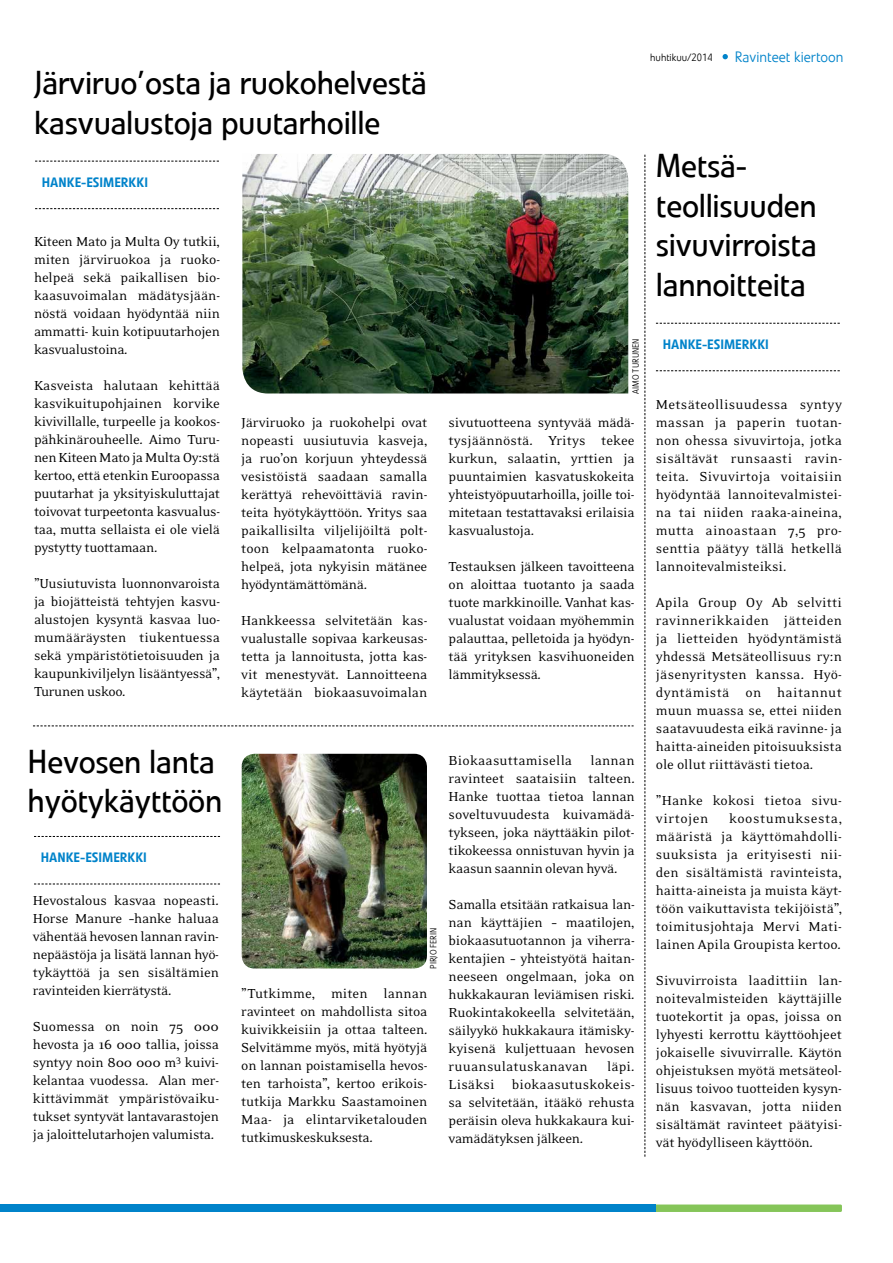
<style>
.page{position:relative;width:893px;height:1263px;background:#fff}
.page>*{position:absolute;margin:0;border:0;box-sizing:border-box;transform-origin:0 0}
.t1{font:33px/39.6px "Veto Com";letter-spacing:-.01em;color:#000}
.t2{font:15px/18px "Eidetic Neo OT";letter-spacing:-.02em;color:#000;text-align:justify}
.t3{font:15px/18px "Eidetic Neo OT";letter-spacing:.015em;color:#000}
.t4{font:300 15px "Veto Com";color:#0083ca}
.t5{font:500 13.5px "Veto Com";color:#0083ca}
.t6{font:300 10.5px "Veto Com";color:#000}
.t7{font:300 9px "Veto Com";color:#000}
</style>
<div class="page">
<div style="left:0;top:1204px;width:842px;height:8px;background:#85c559;border-radius:2px"></div>
<div style="left:0;top:1204px;width:656px;height:8px;background:#0083ca"></div>
<svg style="left:723px;top:54px;width:5px;height:5px"></svg>
<svg style="left:35px;top:161px;width:184px;height:1px"></svg>
<svg style="left:35px;top:208px;width:184px;height:1px"></svg>
<svg style="left:34px;top:836px;width:186px;height:1px"></svg>
<svg style="left:34px;top:884px;width:186px;height:1px"></svg>
<svg style="left:33px;top:725px;width:601px;height:1px"></svg>
<svg style="left:656px;top:323px;width:184px;height:1px"></svg>
<svg style="left:656px;top:370px;width:184px;height:1px"></svg>
<img style="left:242px;top:154px;width:386px;height:239px">
<svg style="left:644px;top:154px;width:1px;height:1003px"></svg>
<img style="left:242px;top:754px;width:185px;height:214px">
<h1 class="t1" style="left:34px;top:63px;width:395px">Järviruo’osta ja ruokohelvestä kasvualustoja puutarhoille</h1>
<p class="t5" style="left:42px;top:174px;width:108px">HANKE-ESIMERKKI</p>
<p class="t2" style="left:34px;top:233px;width:188px">Kiteen Mato ja Multa Oy tutkii, miten järviruokoa ja ruoko&shy;helpeä sekä paikallisen bio&shy;kaasuvoimalan mädätysjään&shy;nöstä voidaan hyödyntää niin ammatti- kuin kotipuutarhojen kasvualustoina.</p>
<p class="t2" style="left:34px;top:377px;width:188px">Kasveista halutaan kehittää kasvikuitupohjainen korvike kivivillalle, turpeelle ja kookos&shy;pähkinärouheelle. Aimo Turu&shy;nen Kiteen Mato ja Multa Oy:stä kertoo, että etenkin Euroopassa puutarhat ja yksityiskuluttajat toivovat turpeetonta kasvualus&shy;taa, mutta sellaista ei ole vielä pystytty tuottamaan.</p>
<p class="t2" style="left:34px;top:575px;width:188px">”Uusiutuvista luonnonvaroista ja biojätteistä tehtyjen kasvu&shy;alustojen kysyntä kasvaa luo&shy;mumääräysten tiukentuessa sekä ympäristötietoisuuden ja kaupunkiviljelyn lisääntyessä”, Turunen uskoo.</p>
<p class="t2" style="left:241px;top:414px;width:188px">Järviruoko ja ruokohelpi ovat nopeasti uusiutuvia kasveja, ja ruo’on korjuun yhteydessä vesistöistä saadaan samalla kerättyä rehevöittäviä ravin&shy;teita hyötykäyttöön. Yritys saa paikallisilta viljelijöiltä polt&shy;toon kelpaamatonta ruoko&shy;helpeä, jota nykyisin mätänee hyödyntämättömänä.</p>
<p class="t2" style="left:241px;top:612px;width:188px">Hankkeessa selvitetään kas&shy;vualustalle sopivaa karkeusas&shy;tetta ja lannoitusta, jotta kas&shy;vit menestyvät. Lannoitteena käytetään biokaasuvoimalan</p>
<p class="t7" style="left:630px;top:394px;width:57px;rotate:-90deg">AIMO TURUNEN</p>
<p class="t2" style="left:449px;top:414px;width:188px">sivutuotteena syntyvää mädä&shy;tysjäännöstä. Yritys tekee kurkun, salaatin, yrttien ja puuntaimien kasvatuskokeita yhteistyöpuutarhoilla, joille toi&shy;mitetaan testattavaksi erilaisia kasvualustoja.</p>
<p class="t2" style="left:449px;top:558px;width:188px">Testauksen jälkeen tavoitteena on aloittaa tuotanto ja saada tuote markkinoille. Vanhat kas&shy;vualustat voidaan myöhemmin palauttaa, pelletoida ja hyödyn&shy;tää yrityksen kasvihuoneiden lämmityksessä.</p>
<h1 class="t1" style="left:28px;top:742px;width:196px">Hevosen lanta hyötykäyttöön</h1>
<p class="t5" style="left:41px;top:849px;width:108px">HANKE-ESIMERKKI</p>
<p class="t2" style="left:33px;top:892px;width:188px">Hevostalous kasvaa nopeasti.<br>Horse Manure –hanke haluaa vähentää hevosen lannan ravin&shy;nepäästöja ja lisätä lannan hyö&shy;tykäyttöä ja sen sisältämien ravinteiden kierrätystä.</p>
<p class="t2" style="left:33px;top:1018px;width:188px">Suomessa on noin 75 000 hevosta ja 16 000 tallia, joissa syntyy noin 800 000 m<sup>3</sup> kuivi&shy;kelantaa vuodessa. Alan mer&shy;kittävimmät ympäristövaiku&shy;tukset syntyvät lantavarastojen ja jaloittelutarhojen valumista.</p>
<p class="t7" style="left:428px;top:969px;width:43px;rotate:-90deg">PIRJO FERIN</p>
<p class="t2" style="left:241px;top:984px;width:188px">”Tutkimme, miten lannan ravinteet on mahdollista sitoa kuivikkeisiin ja ottaa talteen.<br>Selvitämme myös, mitä hyötyjä on lannan poistamisella hevos&shy;ten tarhoista”, kertoo erikois&shy;tutkija Markku Saastamoinen Maa- ja elintarviketalouden tutkimuskeskuksesta.</p>
<p class="t2" style="left:449px;top:752px;width:188px">Biokaasuttamisella lannan ravinteet saataisiin talteen.<br>Hanke tuottaa tietoa lannan soveltuvuudesta kuivamädä&shy;tykseen, joka näyttääkin pilot&shy;tikokeessa onnistuvan hyvin ja kaasun saannin olevan hyvä.</p>
<p class="t2" style="left:449px;top:896px;width:188px">Samalla etsitään ratkaisua lan&shy;nan käyttäjien – maatilojen, biokaasutuotannon ja viherra&shy;kentajien – yhteistyötä haitan&shy;neeseen ongelmaan, joka on hukkakauran leviämisen riski.<br>Ruokintakokeella selvitetään, säilyykö hukkakaura itämisky&shy;kyisenä kuljettuaan hevosen ruuansulatuskanavan</p>
<p class="t2" style="left:449px;top:1058px;width:188px;text-indent:158px">läpi.<br>Lisäksi biokaasutuskokeis&shy;sa selvitetään, itääkö rehusta peräisin oleva hukkakaura kui&shy;vamädätyksen jälkeen.</p>
<p class="t6" style="left:650px;top:51px;width:64px">huhtikuu/2014</p>
<p class="t4" style="left:735px;top:48px;width:110px">Ravinteet kiertoon</p>
<h1 class="t1" style="left:656px;top:146px;width:163px">Metsä&shy;teollisuuden sivuvirroista lannoitteita</h1>
<p class="t5" style="left:663px;top:336px;width:108px">HANKE-ESIMERKKI</p>
<p class="t2" style="left:656px;top:396px;width:188px">Metsäteollisuudessa syntyy massan ja paperin tuotan&shy;non ohessa sivuvirtoja, jotka sisältävät runsaasti ravin&shy;teita. Sivuvirtoja voitaisiin hyödyntää lannoitevalmistei&shy;na tai niiden raaka-aineina, mutta ainoastaan 7,5 pro&shy;senttia päätyy tällä hetkellä lannoitevalmisteiksi.</p>
<p class="t2" style="left:656px;top:594px;width:188px">Apila Group Oy Ab selvitti ravinnerikkaiden jätteiden ja lietteiden hyödyntämistä yhdessä Metsäteollisuus ry:n jäsenyritysten kanssa. Hyö&shy;dyntämistä on haitannut muun muassa se, ettei niiden saatavuudesta eikä ravinne- ja haitta-aineiden pitoisuuksista ole ollut riittävästi tietoa.</p>
<p class="t3" style="left:656px;top:792px;width:187px">”Hanke kokosi tietoa sivu&shy;virtojen</p>
<p class="t2" style="left:656px;top:810px;width:188px;text-indent:73px">koostumuksesta, määristä ja käyttömahdolli&shy;suuksista ja erityisesti nii&shy;den sisältämistä ravinteista, haitta-aineista ja muista käyt&shy;töön vaikuttavista tekijöistä”, toimitusjohtaja Mervi Mati&shy;lainen Apila Groupista kertoo.</p>
<p class="t2" style="left:656px;top:972px;width:188px">Sivuvirroista laadittiin lan&shy;noitevalmisteiden käyttäjille tuotekortit ja opas, joissa on lyhyesti kerrottu käyttöohjeet jokaiselle sivuvirralle. Käytön ohjeistuksen myötä metsäteol&shy;lisuus toivoo tuotteiden kysyn&shy;nän kasvavan, jotta niiden sisältämät ravinteet päätyisi&shy;vät hyödylliseen käyttöön.</p>
</div>
